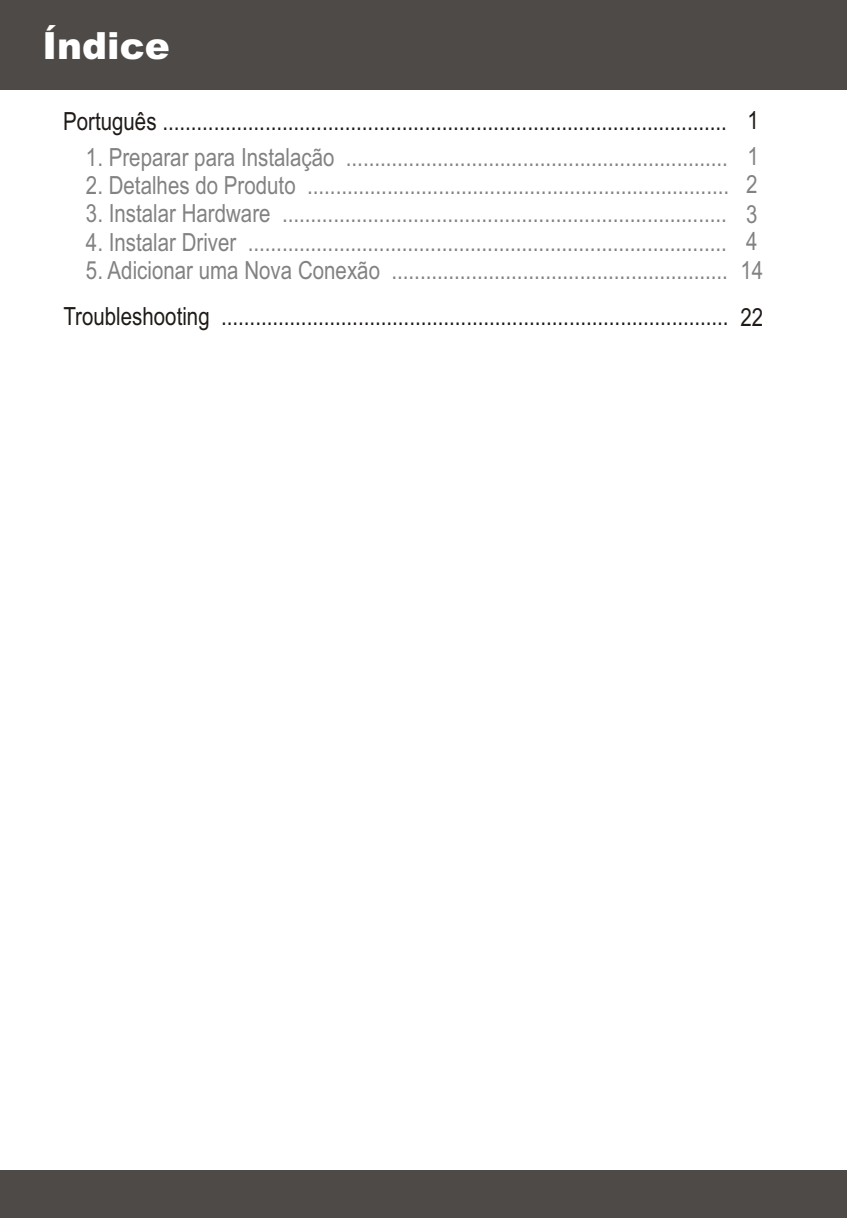
<style>
.page{position:relative;width:847px;height:1218px;background:#fff}
.page>*{position:absolute;margin:0;border:0;box-sizing:border-box;transform-origin:0 0}
.t1{font:900 37.5px "Arial";color:#fff}
.t2{font:25.25px "Arial Narrow";color:#828282}
.t3{font:25px/29px "Arial Narrow";color:#828282;text-align:justify}
.t4{font:25px "Arial Narrow";color:#1f1a17}
</style>
<div class="page">
<div style="left:0;top:0;width:847px;height:90px;background:#4d4a47"></div>
<div style="left:0;top:1170px;width:847px;height:48px;background:#4d4a47"></div>
<h1 class="t1" style="left:43px;top:32px;width:129px">Índice</h1>
<p class="t4" style="left:63px;top:112px;width:665px">Português ...................................................................................................</p>
<p class="t3" style="left:86px;top:145px;width:643px">1. Preparar para Instalação ...................................................................</p>
<p class="t3" style="left:86px;top:173px;width:644px">2. Detalhes do Produto ..........................................................................</p>
<p class="t3" style="left:86px;top:201px;width:642px">3. Instalar Hardware ..............................................................................</p>
<p class="t3" style="left:86px;top:230px;width:642px">4. Instalar Driver ....................................................................................</p>
<p class="t3" style="left:86px;top:258px;width:643px">5. Adicionar uma Nova Conexão ...........................................................</p>
<p class="t4" style="left:63px;top:307px;width:666px">Troubleshooting .........................................................................................</p>
<p class="t4" style="left:747px;top:111px;width:13px">1</p>
<p class="t3" style="left:746px;top:144px;width:14px">1<br>2<br>3</p>
<p class="t2" style="left:746px;top:232px;width:13px">4</p>
<p class="t3" style="left:740px;top:258px;width:24px">14</p>
<p class="t4" style="left:740px;top:307px;width:24px">22</p>
</div>
